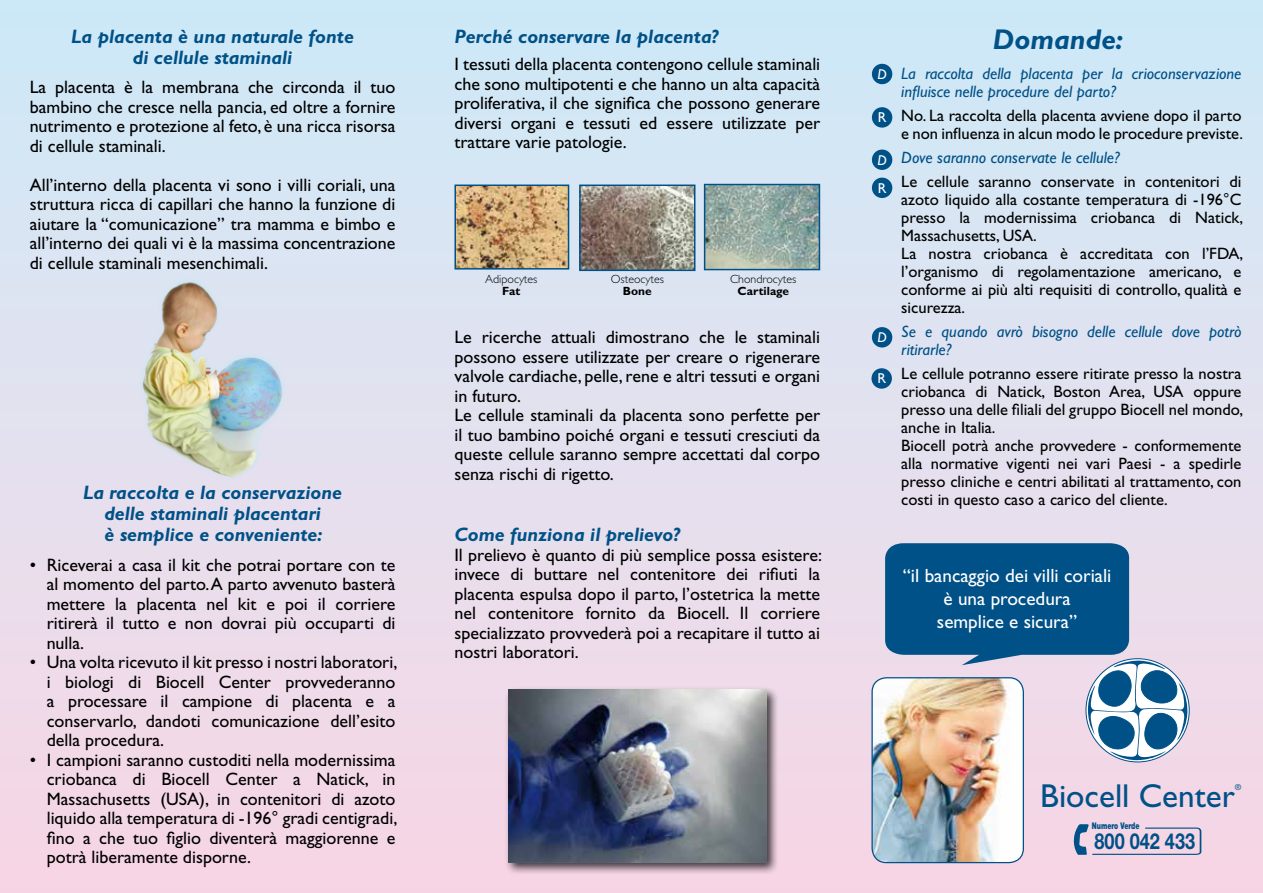
<style>
.page{position:relative;width:1263px;height:893px;background:#fff}
.page>*{position:absolute;margin:0;border:0;box-sizing:border-box;transform-origin:0 0}
.t1{font:33.15px "Gill Sans Std";color:#005187}
.t2{font:italic 700 28.65px "Gill Sans Std";color:#005187}
.t3{font:700 22.05px "Helvetica Neue LT Std";color:#005187;scale:.82 1}
.t4{font:italic 700 19.5px/21px "Gill Sans Std";color:#005187;text-align:center}
.t5{font:19.2px/23px "Gill Sans Std";color:#fff;text-align:center}
.t6{font:18px/19.5px "Gill Sans Std";color:#000;text-align:justify}
.t7{font:16.5px/18px "Gill Sans Std";color:#000}
.t8{font:italic 16.5px/18px "Gill Sans Std";color:#005187}
.t9{font:italic 14.4px "Gill Sans Std";color:#fff}
.t10{font:14.4px "Gill Sans Std";color:#fff}
.t11{font:300 12px "Gill Sans Std";color:#000}
.t12{font:700 12px "Gill Sans Std";color:#000}
.t13{font:900 9.15px "Helvetica Neue LT Std";color:#005187;scale:.71 1}
.t14{font:8.25px "Helvetica Neue LT Std";color:#005187}
</style>
<div class="page">
<div style="left:0;top:0;width:1263px;height:893px;background:linear-gradient(to bottom,#cdeaf8,#f9d6e5)"></div>
<img style="left:872px;top:678px;width:151px;height:185px">
<div style="left:871px;top:677px;width:153px;height:186px;border:1px solid #005187;border-radius:14px"></div>
<div style="left:872px;top:64px;width:20px;height:20px;background:#005187;border-radius:50%"></div>
<div style="left:872px;top:107px;width:20px;height:21px;background:#005187;border-radius:50%"></div>
<div style="left:872px;top:178px;width:20px;height:20px;background:#005187;border-radius:50%"></div>
<div style="left:871px;top:368px;width:21px;height:21px;background:#005187;border-radius:50%"></div>
<div style="left:872px;top:327px;width:20px;height:20px;background:#005187;border-radius:50%"></div>
<div style="left:872px;top:150px;width:20px;height:20px;background:#005187;border-radius:50%"></div>
<svg style="left:885px;top:543px;width:303px;height:217px;background:#7997b0"></svg>
<svg style="left:1070px;top:824px;width:131px;height:31px;background:#d8c6da"></svg>
<img style="left:457px;top:188px;width:109px;height:79px">
<div style="left:454px;top:185px;width:115px;height:85px;border:2px solid #005187"></div>
<img style="left:582px;top:188px;width:110px;height:80px">
<div style="left:579px;top:185px;width:116px;height:86px;border:2px solid #005187"></div>
<img style="left:707px;top:187px;width:110px;height:80px">
<div style="left:704px;top:184px;width:116px;height:86px;border:2px solid #005187"></div>
<div style="left:504px;top:686px;width:275px;height:189px;background:#000;opacity:.75"></div>
<img style="left:508px;top:690px;width:258px;height:173px">
<div style="left:134px;top:278px;width:157px;height:205px;background:#bde4f7;opacity:.75"></div>
<p class="t4" style="left:71px;top:26px;width:284px">La placenta è una naturale fonte di cellule staminali</p>
<p class="t6" style="left:30px;top:78px;width:367px">La placenta è la membrana che circonda il tuo bambino che cresce nella pancia, ed oltre a fornire nutrimento e protezione al feto, è una ricca risorsa di cellule staminali.</p>
<p class="t6" style="left:30px;top:175px;width:367px">All’interno della placenta vi sono i villi coriali, una struttura ricca di capillari che hanno la funzione di aiutare la “comunicazione” tra mamma e bimbo e all’interno dei quali vi è la massima concentrazione di cellule staminali mesenchimali.</p>
<p class="t4" style="left:83px;top:482px;width:261px">La raccolta e la conservazione delle staminali placentari<br>è semplice e conveniente:</p>
<p class="t6" style="left:47px;top:555px;width:350px;text-indent:-17px">• Riceverai a casa il kit che potrai portare con te al momento del parto. A parto avvenuto basterà mettere la placenta nel kit e poi il corriere ritirerà il tutto e non dovrai più occuparti di nulla.</p>
<p class="t6" style="left:47px;top:652px;width:352px;text-indent:-17px">• Una volta ricevuto il kit presso i nostri laboratori, i biologi di Biocell Center provvederanno a processare il campione di placenta e a conservarlo, dandoti comunicazione dell’esito della procedura.</p>
<p class="t6" style="left:47px;top:750px;width:352px;text-indent:-17px">• I campioni saranno custoditi nella modernissima criobanca di Biocell Center a Natick, in Massachusetts (USA), in contenitori di azoto liquido alla temperatura di -196° gradi centigradi, fino a che tuo figlio diventerà maggiorenne e potrà liberamente disporne.</p>
<p class="t4" style="left:454px;top:26px;width:265px">Perché conservare la placenta?</p>
<p class="t6" style="left:454px;top:54px;width:367px">I tessuti della placenta contengono cellule staminali che sono multipotenti e che hanno un alta capacità proliferativa, il che significa che possono generare diversi organi e tessuti ed essere utilizzate per trattare varie patologie.</p>
<p class="t11" style="left:485px;top:273px;width:54px">Adipocytes</p>
<p class="t12" style="left:502px;top:284px;width:20px">Fat</p>
<p class="t11" style="left:611px;top:273px;width:55px">Osteocytes</p>
<p class="t12" style="left:623px;top:284px;width:30px">Bone</p>
<p class="t11" style="left:730px;top:273px;width:68px">Chondrocytes</p>
<p class="t12" style="left:738px;top:284px;width:53px">Cartilage</p>
<p class="t6" style="left:454px;top:327px;width:367px;text-align:left">Le ricerche attuali dimostrano che le staminali possono essere utilizzate per creare o rigenerare valvole cardiache, pelle, rene e altri tessuti e organi in futuro.<br>Le cellule staminali da placenta sono perfette per il tuo bambino poiché organi e tessuti cresciuti da queste cellule saranno sempre accettati dal corpo senza rischi di rigetto.</p>
<p class="t4" style="left:454px;top:524px;width:227px">Come funziona il prelievo?</p>
<p class="t6" style="left:454px;top:545px;width:369px">Il prelievo è quanto di più semplice possa esistere: invece di buttare nel contenitore dei rifiuti la placenta espulsa dopo il parto, l’ostetrica la mette nel contenitore fornito da Biocell. Il corriere specializzato provvederà poi a recapitare il tutto ai nostri laboratori.</p>
<p class="t9" style="left:877px;top:66px;width:11px">D</p>
<p class="t10" style="left:878px;top:109px;width:10px">R</p>
<p class="t9" style="left:877px;top:152px;width:11px">D</p>
<p class="t10" style="left:878px;top:180px;width:10px">R</p>
<p class="t9" style="left:877px;top:329px;width:11px">D</p>
<p class="t10" style="left:877px;top:370px;width:10px">R</p>
<h2 class="t2" style="left:993px;top:23px;width:132px">Domande:</h2>
<p class="t8" style="left:901px;top:65px;width:342px">La raccolta della placenta per la crioconservazione influisce nelle procedure del parto?</p>
<p class="t7" style="left:901px;top:107px;width:343px">No. La raccolta della placenta avviene dopo il parto e non influenza in alcun modo le procedure previste.</p>
<p class="t8" style="left:901px;top:149px;width:220px">Dove saranno conservate le cellule?</p>
<p class="t7" style="left:901px;top:173px;width:343px">Le cellule saranno conservate in contenitori di azoto liquido alla costante temperatura di -196°C presso la modernissima criobanca di Natick, Massachusetts, USA.<br>La nostra criobanca è accreditata con l’FDA, l’organismo di regolamentazione americano, e conforme ai più alti requisiti di controllo, qualità e sicurezza.</p>
<p class="t8" style="left:901px;top:323px;width:342px">Se e quando avrò bisogno delle cellule dove potrò ritirarle?</p>
<p class="t7" style="left:901px;top:365px;width:343px">Le cellule potranno essere ritirate presso la nostra criobanca di Natick, Boston Area, USA oppure presso una delle filiali del gruppo Biocell nel mondo, anche in Italia.<br>Biocell potrà anche provvedere - conformemente alla normative vigenti nei vari Paesi - a spedirle presso cliniche e centri abilitati al trattamento, con costi in questo caso a carico del cliente.</p>
<p class="t5" style="left:903px;top:564px;width:210px">“il bancaggio dei villi coriali è una procedura<br>semplice e sicura”</p>
<h1 class="t1" style="left:1040px;top:776px;width:196px">Biocell Center</h1>
<p class="t14" style="left:1235px;top:782px;width:8px">®</p>
<p class="t3" style="left:1094px;top:828px;width:124px">800 042 433</p>
<p class="t13" style="left:1092px;top:821px;width:69px">Numero Verde</p>
</div>
